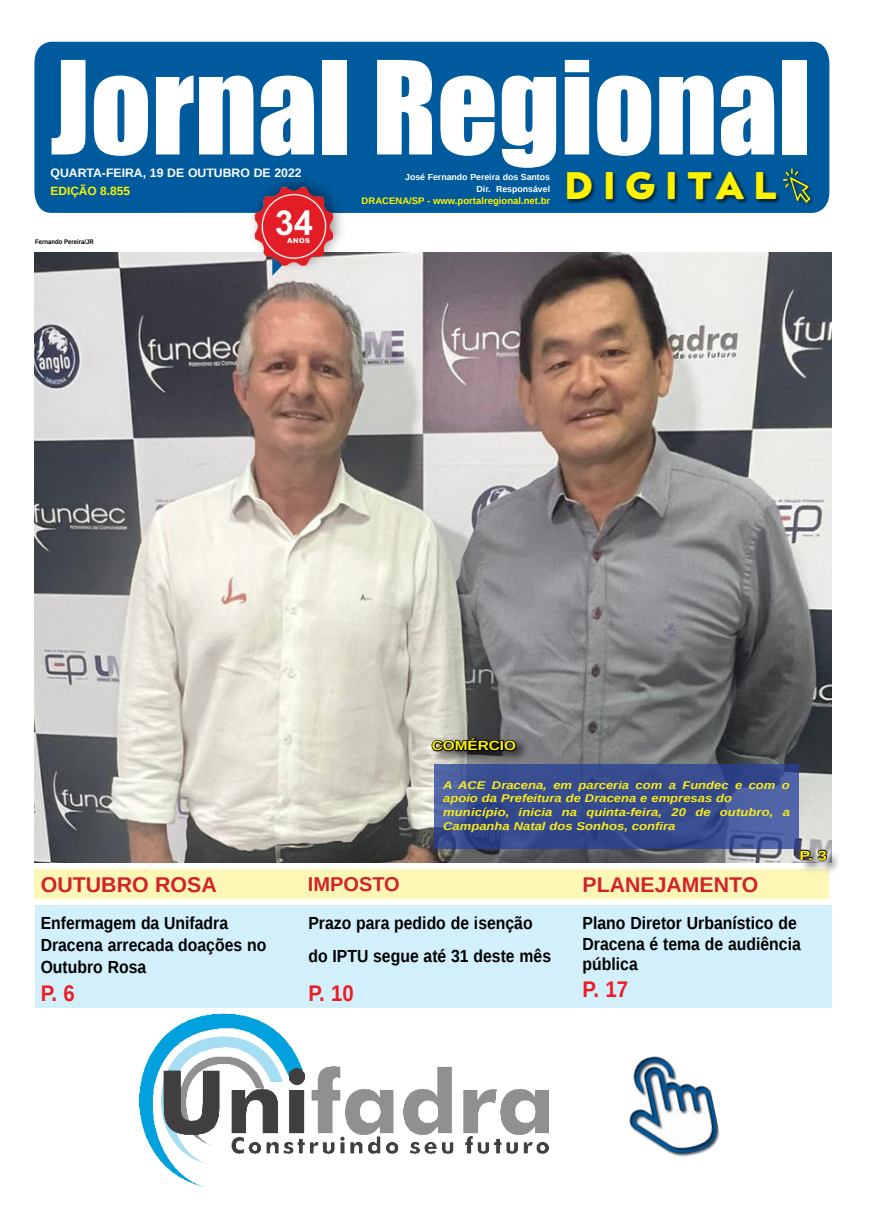
<style>
.page{position:relative;width:869px;height:1223px;background:#fff}
.page>*{position:absolute;margin:0;border:0;box-sizing:border-box;transform-origin:0 0}
.t1{font:119.5px "Impact";color:#fff}
.t2{font:800 39.75px "Neufreit";letter-spacing:.23em;color:#fff200;scale:1.04 1}
.Introductory{font:700 22.62px "Liberation Sans";color:#ed1d24;scale:.9 1}
.TÍTULO{font:700 21.38px "Liberation Sans";color:#d2232a}
.TÍTULO-2{font:700 21.25px "Liberation Sans";color:#d2232a}
.TÍTULO-3{font:700 20px "Liberation Sans";color:#d2232a}
.Introductory-2{font:700 17.5px/21.9px "Liberation Sans";color:#000101;scale:.9 1}
.Introductory-3{font:700 17.5px/20.6px "Liberation Sans";color:#000;scale:.9 1}
.TÍTULO-4{font:700 13.25px "Liberation Sans";color:#fff200;scale:1.16 1}
.Introductory-4{font:700 13.25px "Liberation Sans";color:#fff200;scale:1.22 1}
.LEGENDA{font:700 12.25px "Liberation Sans";color:#fff}
.DATA_PG{font:700 11.88px "Liberation Sans";color:#fff200}
.LINHA_FINA{font:italic 700 11.25px/13.8px "Liberation Sans";color:#f7ec1c;scale:1.16 1}
.DATA_PG-2{font:700 9.5px "Liberation Sans";color:#fff200}
.LEGENDA-2{font:700 8.75px "Liberation Sans";color:#fff}
.Signature{font:700 6.62px "Liberation Sans";color:#000;scale:.9 1}
</style>
<div class="page">
<div style="left:34px;top:869px;width:795px;height:29px;background:#fcf7b5"></div>
<div style="left:35px;top:905px;width:795px;height:102px;background:#d2f0fc"></div>
<img style="left:34px;top:252px;width:796px;height:610px">
<div style="left:430px;top:733px;width:101px;height:29px;background:#000;opacity:.75"></div>
<svg style="left:430px;top:730px;width:87px;height:27px;background:#51524f"></svg>
<svg style="left:434px;top:763px;width:364px;height:85px;background:#3a4f91"></svg>
<div style="left:799px;top:849px;width:42px;height:26px;background:#000;opacity:.57"></div>
<svg style="left:798px;top:848px;width:29px;height:13px"></svg>
<svg style="left:34px;top:42px;width:795px;height:234px;fill:#005b9e"></svg>
<div style="left:565px;top:170px;width:216px;height:35px;background:#000;opacity:.75"></div>
<div style="left:781px;top:166px;width:34px;height:42px;background:#000;opacity:.46"></div>
<img style="left:783px;top:169px;width:26px;height:34px">
<img style="left:629px;top:1056px;width:91px;height:101px">
<img style="left:140px;top:1013px;width:408px;height:173px">
<div style="left:247px;top:173px;width:100px;height:99px;background:#000;opacity:.41"></div>
<img style="left:248px;top:177px;width:94px;height:95px">
<p class="t1" style="left:50px;top:15px;width:761px">Jornal Regional</p>
<p class="t2" style="left:564px;top:162px;width:205px">DIGITAL</p>
<p class="LEGENDA" style="left:50px;top:164px;width:252px">QUARTA-FEIRA, 19 DE OUTUBRO DE 2022</p>
<p class="DATA_PG" style="left:50px;top:183px;width:81px">EDIÇÃO 8.855</p>
<p class="LEGENDA-2" style="left:405px;top:171px;width:146px">José Fernando Pereira dos Santos</p>
<p class="LEGENDA-2" style="left:476px;top:183px;width:75px">Dir. Responsável</p>
<p class="DATA_PG-2" style="left:361px;top:194px;width:190px">DRACENA/SP - www.portalregional.net.br</p>
<p class="Signature" style="left:35px;top:237px;width:67px">Fernando Pereira/JR</p>
<p class="TÍTULO-4" style="left:431px;top:736px;width:74px">COMÉRCIO</p>
<p class="LINHA_FINA" style="left:443px;top:777px;width:300px">A ACE Dracena, em parceria com a Fundec e com o apoio da Prefeitura de Dracena e empresas do</p>
<p class="LINHA_FINA" style="left:443px;top:805px;width:300px">município, inicia na quinta-feira, 20 de outubro, a<br>Campanha Natal dos Sonhos, confira</p>
<p class="Introductory-4" style="left:799px;top:846px;width:24px">P. 3</p>
<p class="TÍTULO" style="left:41px;top:869px;width:177px">OUTUBRO ROSA</p>
<p class="TÍTULO-3" style="left:308px;top:870px;width:93px">IMPOSTO</p>
<p class="TÍTULO-2" style="left:582px;top:869px;width:177px">PLANEJAMENTO</p>
<p class="Introductory-2" style="left:308px;top:906px;width:271px;line-height:32.9px">Prazo para pedido de isenção do IPTU segue até 31 deste mês</p>
<p class="Introductory" style="left:308px;top:978px;width:52px">P. 10</p>
<p class="Introductory-3" style="left:582px;top:912px;width:244px">Plano Diretor Urbanístico de<br>Dracena é tema de audiência pública</p>
<p class="Introductory" style="left:582px;top:974px;width:52px">P. 17</p>
<p class="Introductory-2" style="left:41px;top:911px;width:252px">Enfermagem da Unifadra<br>Dracena arrecada doações no<br>Outubro Rosa</p>
<p class="Introductory" style="left:41px;top:978px;width:39px">P. 6</p>
</div>
